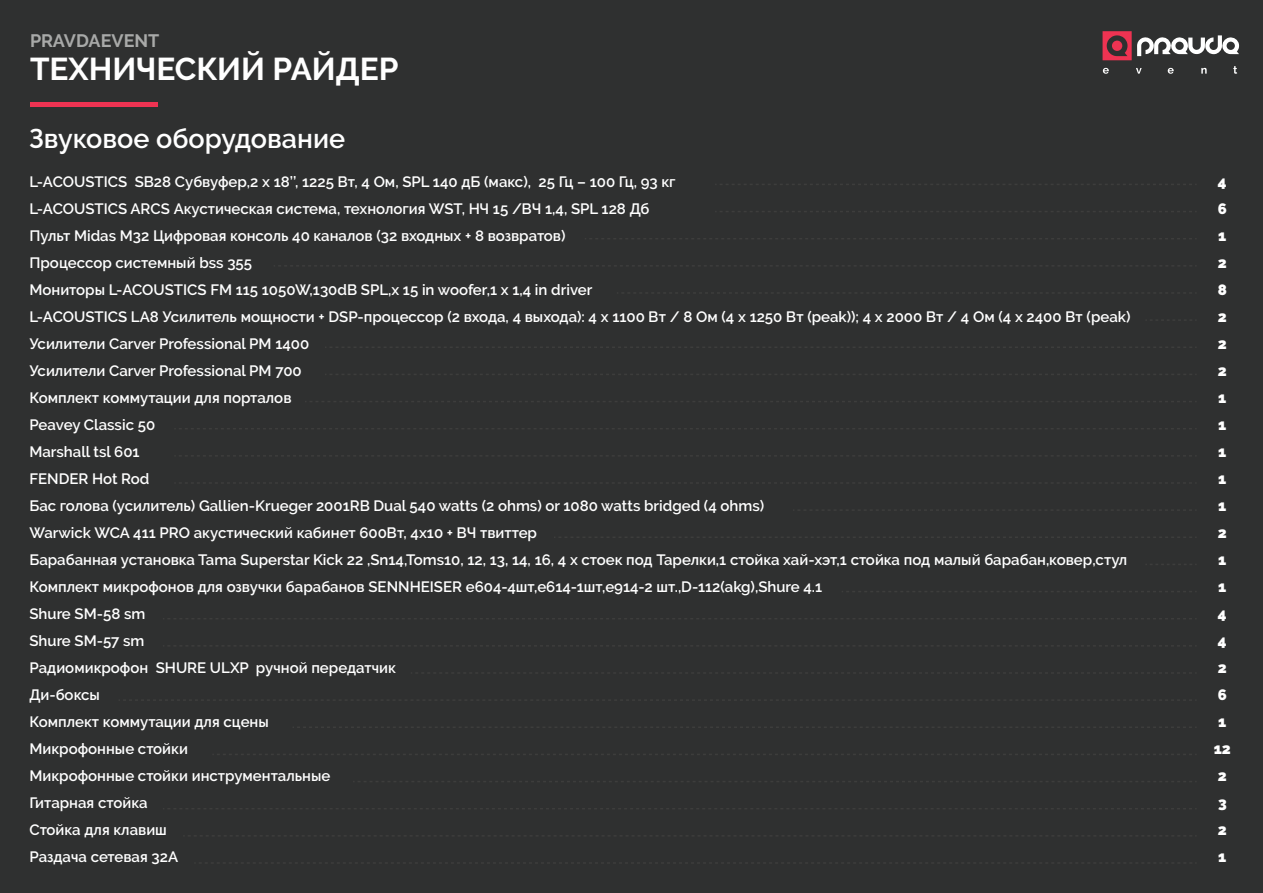
<style>
.page{position:relative;width:1263px;height:893px;background:#2f3030}
.page>*{position:absolute;margin:0;border:0;box-sizing:border-box;transform-origin:0 0}
.t1{font:700 31.5px "Raleway";color:#fff}
.t2{font:600 27px "Raleway";color:#fff}
.t3{font:700 18px "Raleway";color:#a8a9a8}
.t4{font:600 15px/27px "Raleway";color:#fff}
.t5{font:900 15px/27px "Raleway";color:#fff;text-align:center}
</style>
<div class="page">
<svg style="left:1102px;top:31px;width:137px;height:29px"></svg>
<svg style="left:1103px;top:68px;width:6px;height:6px"></svg>
<svg style="left:1136px;top:68px;width:6px;height:6px"></svg>
<svg style="left:1168px;top:68px;width:6px;height:6px"></svg>
<svg style="left:1201px;top:68px;width:5px;height:6px"></svg>
<svg style="left:1233px;top:66px;width:4px;height:8px"></svg>
<hr style="left:30px;top:102px;width:128px;height:4px;background:#ee3352">
<svg style="left:715px;top:184px;width:481px;height:1px"></svg>
<svg style="left:715px;top:211px;width:481px;height:1px"></svg>
<svg style="left:163px;top:645px;width:1029px;height:1px"></svg>
<svg style="left:119px;top:700px;width:1073px;height:1px"></svg>
<svg style="left:293px;top:727px;width:903px;height:1px"></svg>
<svg style="left:213px;top:754px;width:983px;height:1px"></svg>
<svg style="left:353px;top:781px;width:843px;height:1px"></svg>
<svg style="left:163px;top:808px;width:1033px;height:1px"></svg>
<svg style="left:188px;top:835px;width:1004px;height:1px"></svg>
<svg style="left:842px;top:591px;width:354px;height:1px"></svg>
<svg style="left:163px;top:618px;width:1033px;height:1px"></svg>
<svg style="left:554px;top:537px;width:642px;height:1px"></svg>
<svg style="left:1146px;top:564px;width:50px;height:1px"></svg>
<svg style="left:585px;top:238px;width:611px;height:1px"></svg>
<svg style="left:274px;top:265px;width:922px;height:1px"></svg>
<svg style="left:305px;top:401px;width:891px;height:1px"></svg>
<svg style="left:175px;top:428px;width:1021px;height:1px"></svg>
<svg style="left:179px;top:455px;width:1013px;height:1px"></svg>
<svg style="left:793px;top:510px;width:399px;height:1px"></svg>
<svg style="left:1146px;top:320px;width:46px;height:1px"></svg>
<svg style="left:325px;top:347px;width:871px;height:1px"></svg>
<svg style="left:325px;top:374px;width:871px;height:1px"></svg>
<p class="t3" style="left:30px;top:30px;width:131px">PRAVDAEVENT</p>
<h1 class="t1" style="left:30px;top:51px;width:370px">ТЕХНИЧЕСКИЙ РАЙДЕР</h1>
<h2 class="t2" style="left:29px;top:123px;width:317px">Звуковое оборудование</h2>
<p class="t4" style="left:29px;top:168px;width:1102px">L-ACOUSTICS SB28 Субвуфер,2 х 18’’, 1225 Вт, 4 Ом, SPL 140 дБ (макс), 25 Гц – 100 Гц, 93 кг<br>L-ACOUSTICS ARCS Акустическая система, технология WST, НЧ 15 /ВЧ 1,4, SPL 128 Дб<br>Пульт Midas M32 Цифровая консоль 40 каналов (32 входных + 8 возвратов)<br>Процессор системный bss 355<br>Мониторы L-ACOUSTICS FM 115 1050W,130dB SPL,x 15 in woofer,1 x 1,4 in driver<br>L-ACOUSTICS LA8 Усилитель мощности + DSP-процессор (2 входа, 4 выхода): 4 х 1100 Вт / 8 Ом (4 х 1250 Вт (peak)); 4 х 2000 Вт / 4 Ом (4 х 2400 Вт (peak)<br>Усилители Carver Professional PM 1400<br>Усилители Carver Professional PM 700<br>Комплект коммутации для порталов<br>Peavey Classic 50<br>Marshall tsl 601<br>FENDER Hot Rod<br>Бас голова (усилитель) Gallien-Krueger 2001RB Dual 540 watts (2 ohms) or 1080 watts bridged (4 ohms)<br>Warwick WCA 411 PRO акустический кабинет 600Вт, 4х10 + ВЧ твиттер<br>Барабанная установка Tama Superstar Kick 22 ,Sn14,Toms10, 12, 13, 14, 16, 4 x стоек под Тарелки,1 стойка хай-хэт,1 стойка под малый барабан,ковер,стул Комплект микрофонов для озвучки барабанов SENNHEISER e604-4шт,e614-1шт,e914-2 шт.,D-112(akg),Shure 4.1<br>Shure SM-58 sm<br>Shure SM-57 sm<br>Радиомикрофон SHURE ULXP ручной передатчик<br>Ди-боксы<br>Комплект коммутации для сцены<br>Микрофонные стойки<br>Микрофонные стойки инструментальные<br>Гитарная стойка<br>Стойка для клавиш<br>Раздача сетевая 32А</p>
<p class="t5" style="left:1214px;top:168px;width:19px">4<br>6<br>1<br>2<br>8<br>2<br>2<br>2<br>1<br>1<br>1<br>1<br>1<br>2<br>1<br>1<br>4<br>4<br>2<br>6<br>1<br>12<br>2<br>3<br>2<br>1</p>
</div>
